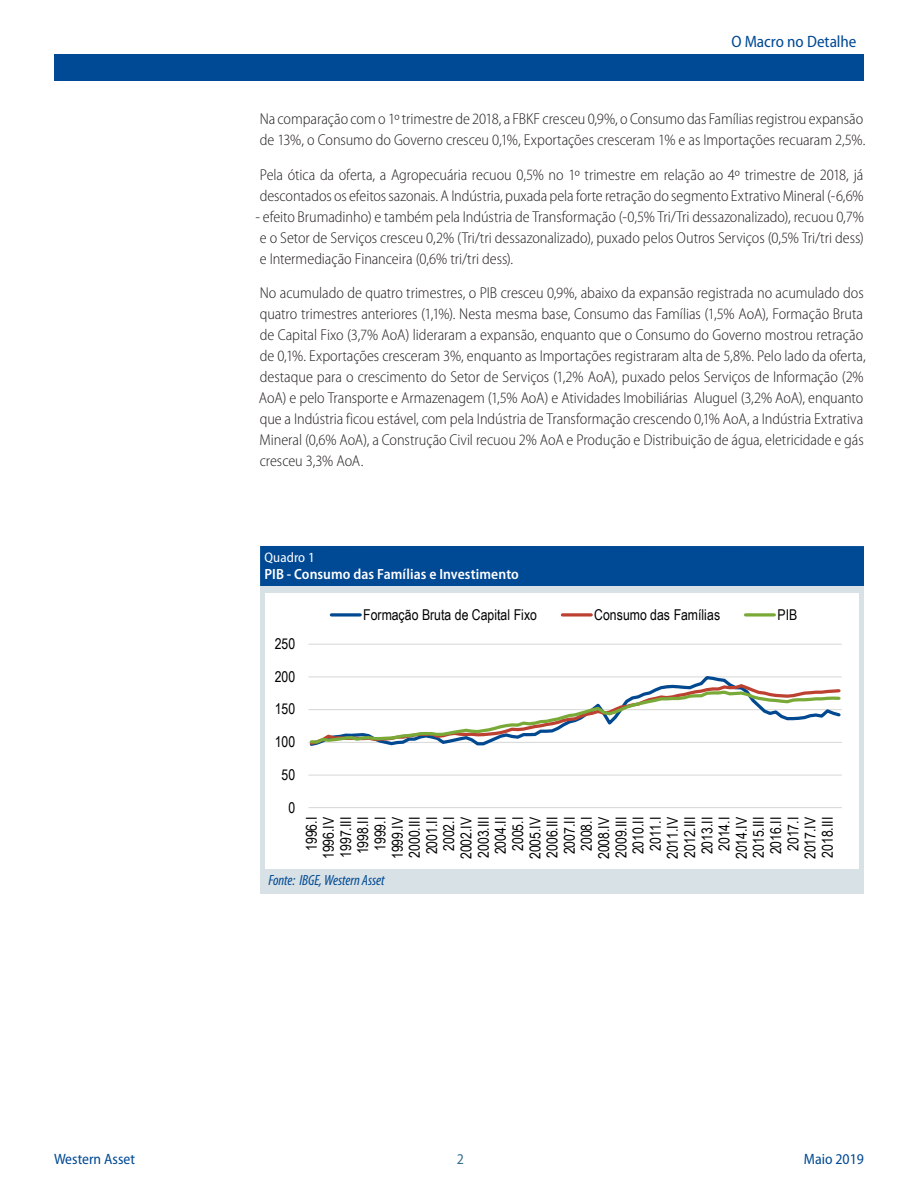
<style>
.page{position:relative;width:918px;height:1188px;background:#fff}
.page>*{position:absolute;margin:0;border:0;box-sizing:border-box;transform-origin:0 0}
.t1{font:semi-condensed 16.5px "Myriad Pro";color:#004994}
.Body_Text{font:300 semi-condensed 15.75px/21px "Myriad Pro";letter-spacing:-.005em;color:#231f20}
.t2{font:15px/17.2px "Arial Narrow";color:#000;text-align:center}
.t3{font:semi-condensed 15px "Myriad Pro";color:#004994}
.Page{font:semi-condensed 15px "Myriad Pro";color:#386e8f}
.t4{font:14.85px "Arial Narrow";color:#000}
.t5{font:600 semi-condensed 14.85px "Myriad Pro";letter-spacing:.005em;color:#fff}
.t6{font:italic condensed 14.85px "Myriad Pro";letter-spacing:-.005em;color:#004994}
.t7{font:semi-condensed 13.95px "Myriad Pro";letter-spacing:.005em;color:#fff}
</style>
<div class="page">
<div style="left:54px;top:54px;width:810px;height:27px;background:#004994"></div>
<div style="left:260px;top:546px;width:604px;height:40px;background:#004994"></div>
<div style="left:260px;top:586px;width:604px;height:308px;background:#d8e1e5"></div>
<div style="left:265px;top:593px;width:593px;height:276px;background:#fff"></div>
<hr style="left:309px;top:775px;width:533px;height:1px;background:#d9d9d9">
<hr style="left:309px;top:644px;width:533px;height:1px;background:#d9d9d9">
<hr style="left:309px;top:807px;width:533px;height:1px;background:#d9d9d9">
<svg style="left:308px;top:676px;width:534px;height:70px"></svg>
<svg style="left:331px;top:613px;width:29px;height:4px"></svg>
<svg style="left:562px;top:613px;width:29px;height:4px"></svg>
<svg style="left:746px;top:613px;width:28px;height:4px"></svg>
<p class="t1" style="left:731px;top:32px;width:127px">O Macro no Detalhe</p>
<p class="Body_Text" style="left:260px;top:109px;width:607px">Na comparação com o 1º trimestre de 2018, a FBKF cresceu 0,9%, o Consumo das Famílias registrou expansão de 13%, o Consumo do Governo cresceu 0,1%, Exportações cresceram 1% e as Importações recuaram 2,5%.</p>
<p class="Body_Text" style="left:260px;top:164px;width:605px">Pela ótica da oferta, a Agropecuária recuou 0,5% no 1º trimestre em relação ao 4º trimestre de 2018, já descontados os efeitos sazonais. A Indústria, puxada pela forte retração do segmento Extrativo Mineral (-6,6%</p>
<p class="Body_Text" style="left:255px;top:206px;width:610px;text-align:justify">- efeito Brumadinho) e também pela Indústria de Transformação (-0,5% Tri/Tri dessazonalizado), recuou 0,7% e o Setor de Serviços cresceu 0,2% (Tri/tri dessazonalizado), puxado pelos Outros Serviços (0,5% Tri/tri dess) e Intermediação Financeira (0,6% tri/tri dess).</p>
<p class="Body_Text" style="left:259px;top:283px;width:608px">No acumulado de quatro trimestres, o PIB cresceu 0,9%, abaixo da expansão registrada no acumulado dos quatro trimestres anteriores (1,1%). Nesta mesma base, Consumo das Famílias (1,5% AoA), Formação Bruta de Capital Fixo (3,7% AoA) lideraram a expansão, enquanto que o Consumo do Governo mostrou retração de 0,1%. Exportações cresceram 3%, enquanto as Importações registraram alta de 5,8%. Pelo lado da oferta, destaque para o crescimento do Setor de Serviços (1,2% AoA), puxado pelos Serviços de Informação (2% AoA) e pelo Transporte e Armazenagem (1,5% AoA) e Atividades Imobiliárias Aluguel (3,2% AoA), enquanto que a Indústria ficou estável, com pela Indústria de Transformação crescendo 0,1% AoA, a Indústria Extrativa Mineral (0,6% AoA), a Construção Civil recuou 2% AoA e Produção e Distribuição de água, eletricidade e gás cresceu 3,3% AoA.</p>
<p class="t7" style="left:265px;top:550px;width:52px">Quadro 1</p>
<p class="t5" style="left:265px;top:566px;width:256px">PIB - Consumo das Famílias e Investimento</p>
<p class="t4" style="left:275px;top:633px;width:22px">250</p>
<p class="t4" style="left:275px;top:666px;width:22px">200</p>
<p class="t4" style="left:275px;top:698px;width:22px">150</p>
<p class="t4" style="left:275px;top:731px;width:22px">100</p>
<p class="t4" style="left:282px;top:764px;width:15px">50</p>
<p class="t4" style="left:289px;top:796px;width:8px">0</p>
<p class="t4" style="left:363px;top:604px;width:175px">Formação Bruta de Capital Fixo</p>
<p class="t4" style="left:594px;top:604px;width:127px">Consumo das Famílias</p>
<p class="t4" style="left:777px;top:604px;width:21px">PIB</p>
<p class="t2" style="left:302px;top:859px;width:44px;rotate:-90deg">1996.I<br>1996.IV<br>1997.III<br>1998.II<br>1999.I<br>1999.IV<br>2000.III<br>2001.II<br>2002.I<br>2002.IV<br>2003.III<br>2004.II<br>2005.I<br>2005.IV<br>2006.III<br>2007.II<br>2008.I<br>2008.IV<br>2009.III<br>2010.II<br>2011.I<br>2011.IV<br>2012.III<br>2013.II<br>2014.I<br>2014.IV<br>2015.III<br>2016.II<br>2017.I<br>2017.IV<br>2018.III</p>
<p class="t6" style="left:268px;top:873px;width:118px">Fonte: IBGE, Western Asset</p>
<p class="t3" style="left:54px;top:1151px;width:83px">Western Asset</p>
<p class="t3" style="left:804px;top:1151px;width:62px">Maio 2019</p>
<p class="Page" style="left:457px;top:1151px;width:9px">2</p>
</div>
